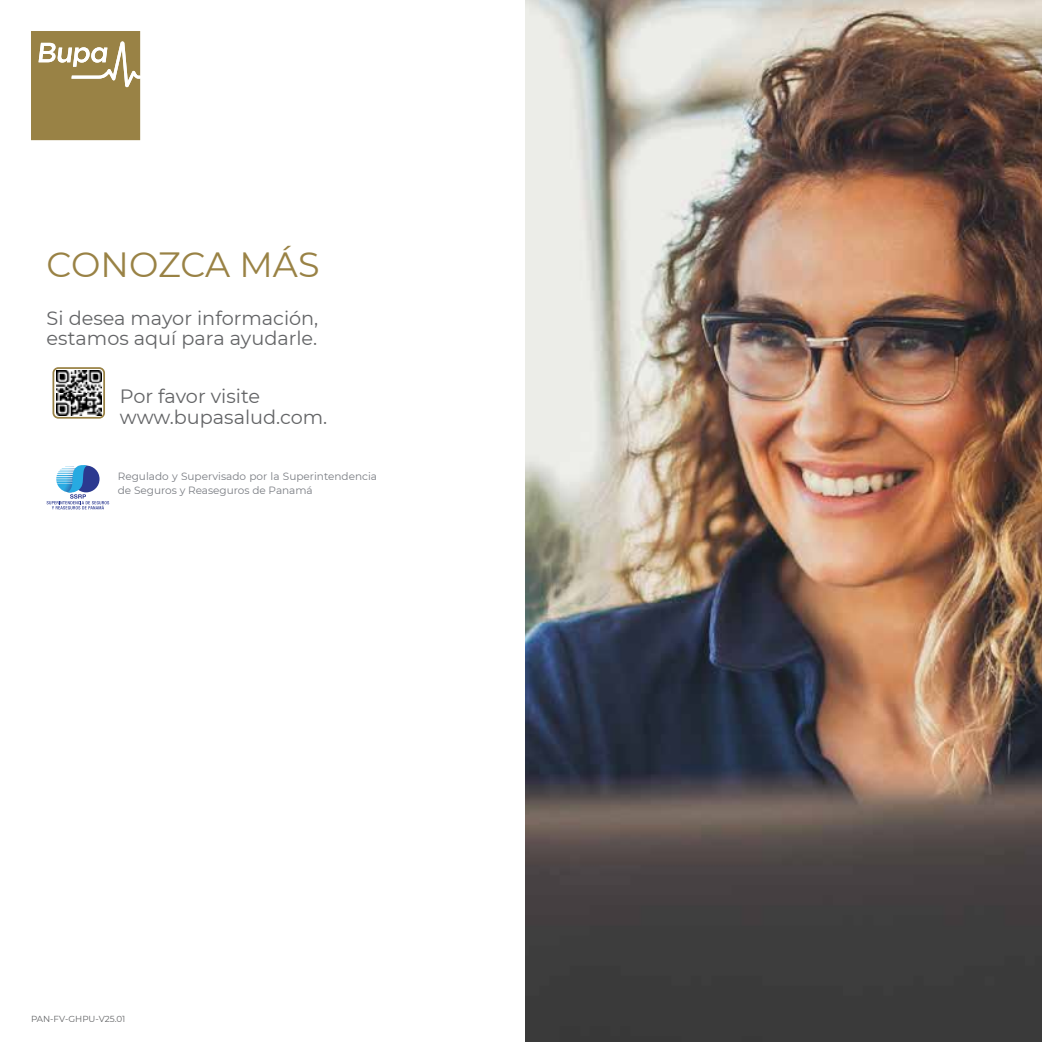
<style>
.page{position:relative;width:1042px;height:1042px;background:#fff}
.page>*{position:absolute;margin:0;border:0;box-sizing:border-box;transform-origin:0 0}
.t1{font:35px "Montserrat";letter-spacing:-.005em;color:#998245}
.t2{font:19.25px/20.7px "Montserrat";color:#636466}
.t3{font:10.5px/14px "Montserrat";color:#797c82}
.t4{font:8.75px "Montserrat";color:#636466}
</style>
<div class="page">
<img style="left:526px;top:0;width:516px;height:1042px">
<svg style="left:47px;top:465px;width:62px;height:44px"></svg>
<img style="left:56px;top:370px;width:45px;height:46px">
<div style="left:53px;top:367px;width:52px;height:52px;border:2px solid #998245;border-radius:5px"></div>
<svg style="left:31px;top:31px;width:109px;height:109px;background:#a28e57"></svg>
<h1 class="t1" style="left:47px;top:241px;width:274px">CONOZCA MÁS</h1>
<p class="t2" style="left:47px;top:307px;width:273px">Si desea mayor información, estamos aquí para ayudarle.</p>
<p class="t2" style="left:120px;top:385px;width:209px">Por favor visite www.bupasalud.com.</p>
<p class="t3" style="left:118px;top:469px;width:261px">Regulado y Supervisado por la Superintendencia de Seguros y Reaseguros de Panamá</p>
<p class="t4" style="left:31px;top:1013px;width:96px">PAN-FV-GHPU-V25.01</p>
</div>
